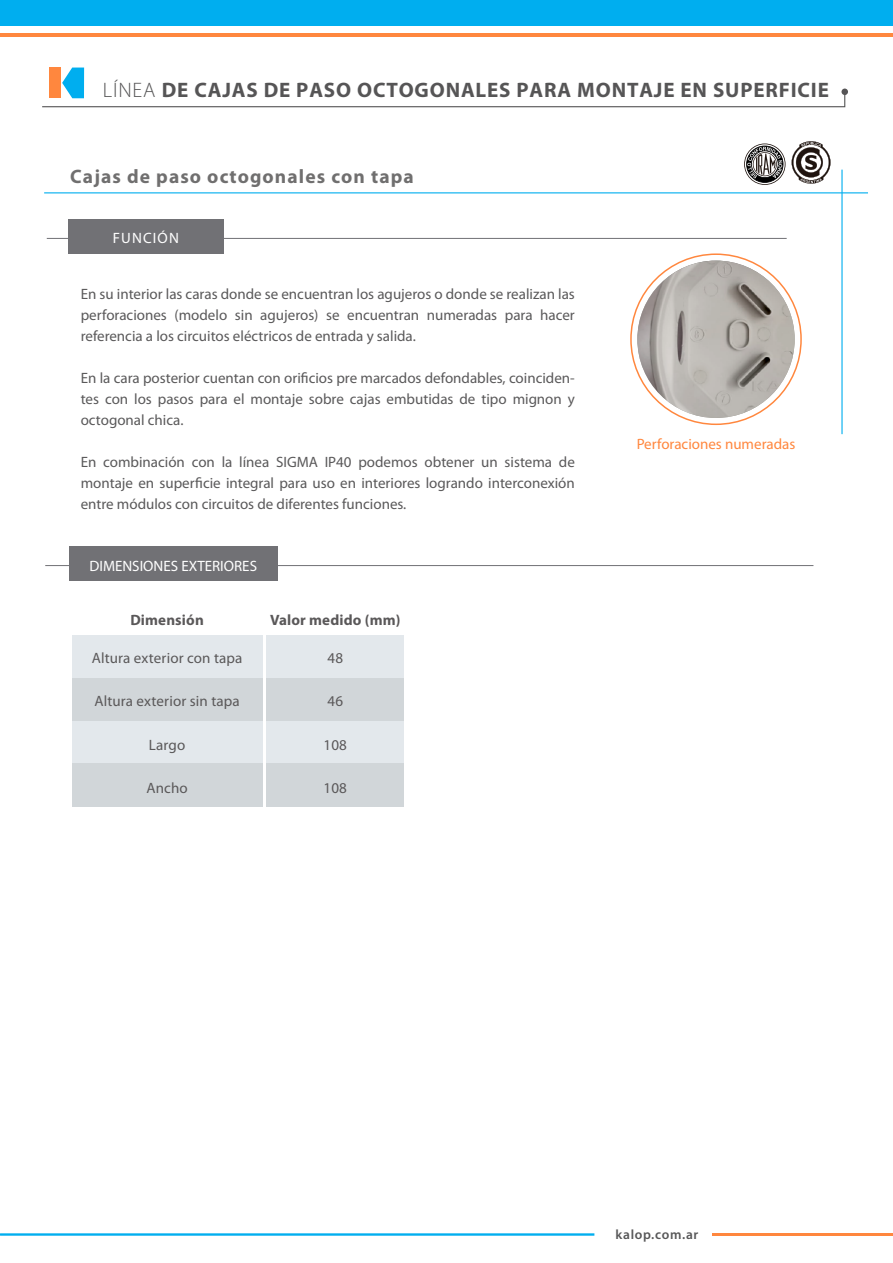
<style>
.page{position:relative;width:893px;height:1263px;background:#fff}
.page>*{position:absolute;margin:0;border:0;box-sizing:border-box;transform-origin:0 0}
.t1{font:700 21px "Myriad Pro";letter-spacing:.04em;color:#565556}
.t2{font:700 19.5px "Myriad Pro";letter-spacing:.055em;color:#706f6f}
.t3{font:15px/21px "Myriad Pro";color:#5a595a;text-align:justify}
.t4{font:15px "Myriad Pro";letter-spacing:.01em;color:#5a5859}
.t5{font:700 15px "Myriad Pro";letter-spacing:.01em;color:#5a5859}
.t6{font:15px "Myriad Pro";color:#ff873e}
.t7{font:15px "Myriad Pro";color:#fff}
.t8{font:15px "Myriad Pro";letter-spacing:.075em;color:#fff}
.t9{font:600 13.5px "Myriad Pro";letter-spacing:.05em;color:#575758}
.s1{font-weight:300}
</style>
<div class="page">
<hr style="left:44px;top:192px;width:824px;height:1px;background:#00aeef">
<hr style="left:841px;top:170px;width:2px;height:264px;background:#00aeef">
<hr style="left:45px;top:565px;width:768px;height:1px;background:#717175">
<div style="left:69px;top:546px;width:209px;height:35px;background:#717175"></div>
<div style="left:267px;top:635px;width:137px;height:43px;background:#e3e8ec"></div>
<div style="left:267px;top:678px;width:137px;height:43px;background:#d1d6d9"></div>
<div style="left:267px;top:721px;width:137px;height:43px;background:#e3e8ec"></div>
<div style="left:267px;top:764px;width:137px;height:43px;background:#d1d6d9"></div>
<div style="left:72px;top:635px;width:190px;height:43px;background:#e3e8ec"></div>
<div style="left:72px;top:678px;width:190px;height:43px;background:#d1d6d9"></div>
<div style="left:72px;top:721px;width:190px;height:43px;background:#e3e8ec"></div>
<div style="left:72px;top:764px;width:190px;height:43px;background:#d1d6d9"></div>
<svg style="left:744px;top:144px;width:41px;height:41px"></svg>
<svg style="left:792px;top:141px;width:39px;height:43px"></svg>
<hr style="left:47px;top:238px;width:740px;height:1px;background:#717175">
<div style="left:69px;top:219px;width:155px;height:35px;background:#717175"></div>
<img style="left:637px;top:261px;width:158px;height:157px;border-radius:79px">
<div style="left:49px;top:67px;width:12px;height:31px;background:#ff873e"></div>
<div style="left:0;top:0;width:893px;height:26px;background:#00aeef"></div>
<hr style="left:0;top:33px;width:893px;height:4px;background:#ff873e">
<svg style="left:42px;top:68px;width:804px;height:40px"></svg>
<div style="left:841px;top:89px;width:7px;height:6px;background:#565556;border-radius:50%"></div>
<svg style="left:0;top:1233px;width:594px;height:3px;background:#35bef2"></svg>
<hr style="left:713px;top:1233px;width:180px;height:3px;background:#ff873e">
<h1 class="t1" style="left:103px;top:78px;width:727px"><span class="s1">LÍNEA</span> DE CAJAS DE PASO OCTOGONALES PARA MONTAJE EN SUPERFICIE</h1>
<h2 class="t2" style="left:70px;top:166px;width:345px">Cajas de paso octogonales con tapa</h2>
<p class="t8" style="left:113px;top:230px;width:68px">FUNCIÓN</p>
<p class="t3" style="left:81px;top:284px;width:496px">En su interior las caras donde se encuentran los agujeros o donde se realizan las perforaciones (modelo sin agujeros) se encuentran numeradas para hacer referencia a los circuitos eléctricos de entrada y salida.</p>
<p class="t3" style="left:81px;top:368px;width:496px">En la cara posterior cuentan con orificios pre marcados defondables, coinciden&shy;tes con los pasos para el montaje sobre cajas embutidas de tipo mignon y octogonal chica.</p>
<p class="t3" style="left:81px;top:452px;width:496px">En combinación con la línea SIGMA IP40 podemos obtener un sistema de montaje en superficie integral para uso en interiores logrando interconexión entre módulos con circuitos de diferentes funciones.</p>
<p class="t7" style="left:89px;top:557px;width:169px">DIMENSIONES EXTERIORES</p>
<p class="t5" style="left:130px;top:612px;width:75px">Dimensión</p>
<p class="t4" style="left:92px;top:649px;width:152px">Altura exterior con tapa</p>
<p class="t4" style="left:94px;top:693px;width:147px">Altura exterior sin tapa</p>
<p class="t4" style="left:149px;top:736px;width:38px">Largo</p>
<p class="t4" style="left:146px;top:780px;width:43px">Ancho</p>
<p class="t5" style="left:270px;top:612px;width:132px">Valor medido (mm)</p>
<p class="t4" style="left:327px;top:649px;width:17px">48</p>
<p class="t4" style="left:327px;top:693px;width:17px">46</p>
<p class="t4" style="left:324px;top:736px;width:25px">108</p>
<p class="t4" style="left:324px;top:780px;width:25px">108</p>
<p class="t6" style="left:637px;top:436px;width:160px">Perforaciones numeradas</p>
<p class="t9" style="left:615px;top:1227px;width:84px">kalop.com.ar</p>
</div>
